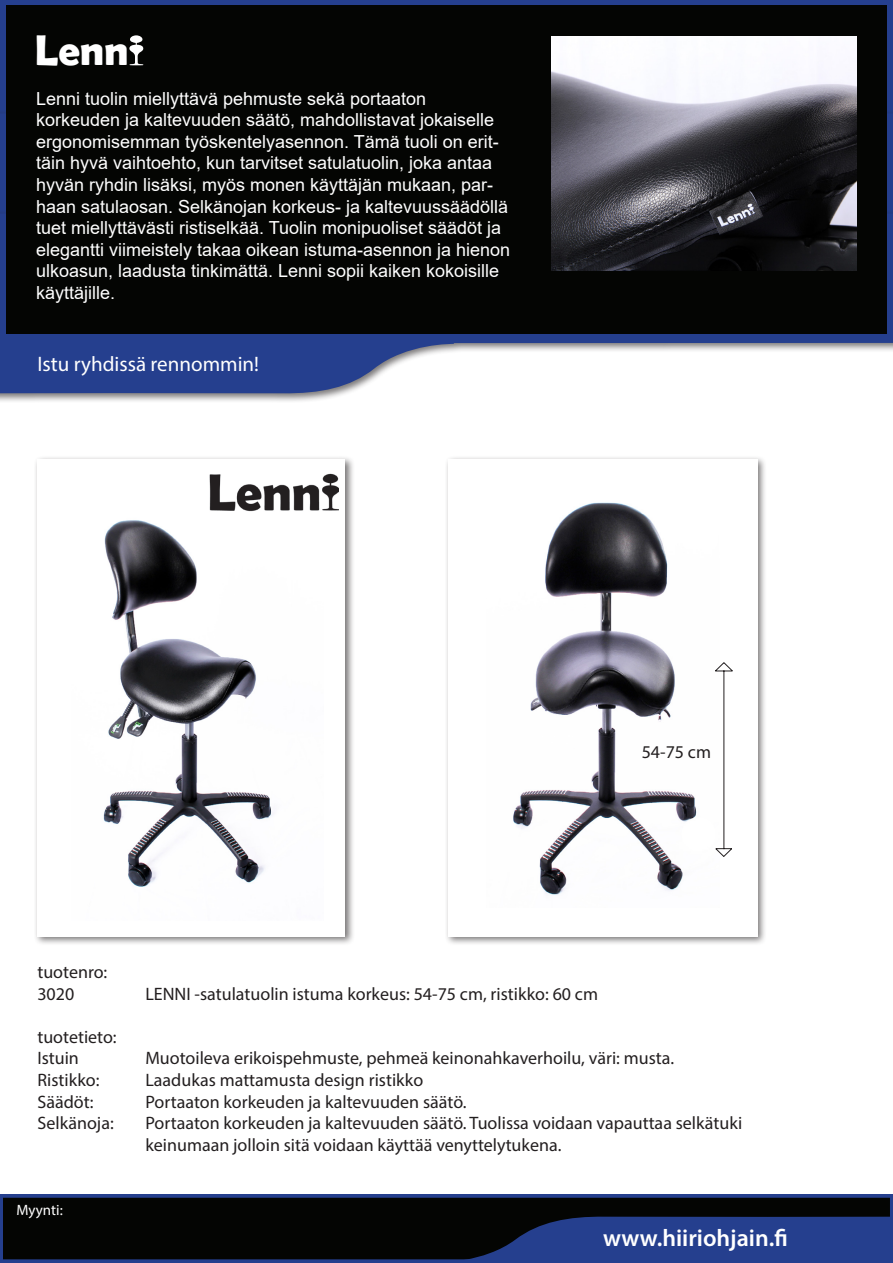
<style>
.page{position:relative;width:893px;height:1263px;background:#fff}
.page>*{position:absolute;margin:0;border:0;box-sizing:border-box;transform-origin:0 0}
.t1{font:700 43.05px "Berlin Sans FB Demi";color:#fff}
.t2{font:600 24px "Myriad Pro";color:#fff}
.t3{font:21px "Myriad Pro";color:#fff}
.t4{font:18px/21.6px "Arial";color:#fff}
.t5{font:18px/21.6px "Myriad Pro";color:#231f20}
.t6{font:15px "Myriad Pro";color:#fff}
</style>
<div class="page">
<div style="left:0;top:0;width:893px;height:110px;background:#253f8e"></div>
<div style="left:0;top:210px;width:893px;height:193px;background:#231f20;opacity:.6"></div>
<svg style="left:0;top:213px;width:893px;height:181px;fill:#253f8e"></svg>
<div style="left:34px;top:456px;width:321px;height:490px;background:#231f20;opacity:.61"></div>
<div style="left:37px;top:459px;width:308px;height:477px;background:#fff"></div>
<div style="left:6px;top:5px;width:880px;height:329px;background:#040503"></div>
<div style="left:445px;top:456px;width:322px;height:490px;background:#231f20;opacity:.61"></div>
<div style="left:448px;top:459px;width:309px;height:477px;background:#fff"></div>
<div style="left:2px;top:1196px;width:889px;height:65px;background:#040503"></div>
<div style="left:0;top:1195px;width:893px;height:67px;border:3px solid #253f8e"></div>
<svg style="left:438px;top:1216px;width:455px;height:47px"></svg>
<img style="left:552px;top:36px;width:305px;height:234px">
<img style="left:103px;top:520px;width:169px;height:367px">
<img style="left:513px;top:502px;width:184px;height:393px">
<svg style="left:715px;top:662px;width:18px;height:195px"></svg>
<svg style="left:129px;top:35px;width:14px;height:30px"></svg>
<img style="left:207px;top:473px;width:131px;height:48px">
<p class="t1" style="left:35px;top:25px;width:95px">Lenn</p>
<p class="t4" style="left:36px;top:87px;width:474px">Lenni tuolin miellyttävä pehmuste sekä portaaton korkeuden ja kaltevuuden säätö, mahdollistavat jokaiselle ergonomisemman työskentelyasennon. Tämä tuoli on erit&shy;täin hyvä vaihtoehto, kun tarvitset satulatuolin, joka antaa hyvän ryhdin lisäksi, myös monen käyttäjän mukaan, par&shy;haan satulaosan. Selkänojan korkeus- ja kaltevuussäädöllä tuet miellyttävästi ristiselkää. Tuolin monipuoliset säädöt ja</p>
<p class="t4" style="left:36px;top:239px;width:476px">elegantti viimeistely takaa oikean istuma-asennon ja hienon ulkoasun, laadusta tinkimättä. Lenni sopii kaiken kokoisille käyttäjille.</p>
<p class="t3" style="left:37px;top:351px;width:223px">Istu ryhdissä rennommin!</p>
<p class="t5" style="left:642px;top:741px;width:71px">54-75 cm</p>
<p class="t5" style="left:37px;top:961px;width:71px">tuotenro:</p>
<p class="t5" style="left:37px;top:982px;width:38px">3020</p>
<p class="t5" style="left:145px;top:982px;width:454px">LENNI -satulatuolin istuma korkeus: 54-75 cm, ristikko: 60 cm</p>
<p class="t5" style="left:37px;top:1026px;width:81px">tuotetieto:</p>
<p class="t5" style="left:37px;top:1047px;width:43px">Istuin</p>
<p class="t5" style="left:145px;top:1047px;width:530px">Muotoileva erikoispehmuste, pehmeä keinonahkaverhoilu, väri: musta.</p>
<p class="t5" style="left:37px;top:1069px;width:64px">Ristikko:</p>
<p class="t5" style="left:145px;top:1069px;width:279px">Laadukas mattamusta design ristikko</p>
<p class="t5" style="left:37px;top:1090px;width:57px">Säädöt:</p>
<p class="t5" style="left:145px;top:1090px;width:323px">Portaaton korkeuden ja kaltevuuden säätö.</p>
<p class="t5" style="left:37px;top:1112px;width:78px">Selkänoja:</p>
<p class="t5" style="left:145px;top:1112px;width:598px">Portaaton korkeuden ja kaltevuuden säätö. Tuolissa voidaan vapauttaa selkätuki keinumaan jolloin sitä voidaan käyttää venyttelytukena.</p>
<p class="t6" style="left:16px;top:1201px;width:48px">Myynti:</p>
<p class="t2" style="left:603px;top:1223px;width:186px">www.hiiriohjain.fi</p>
</div>
